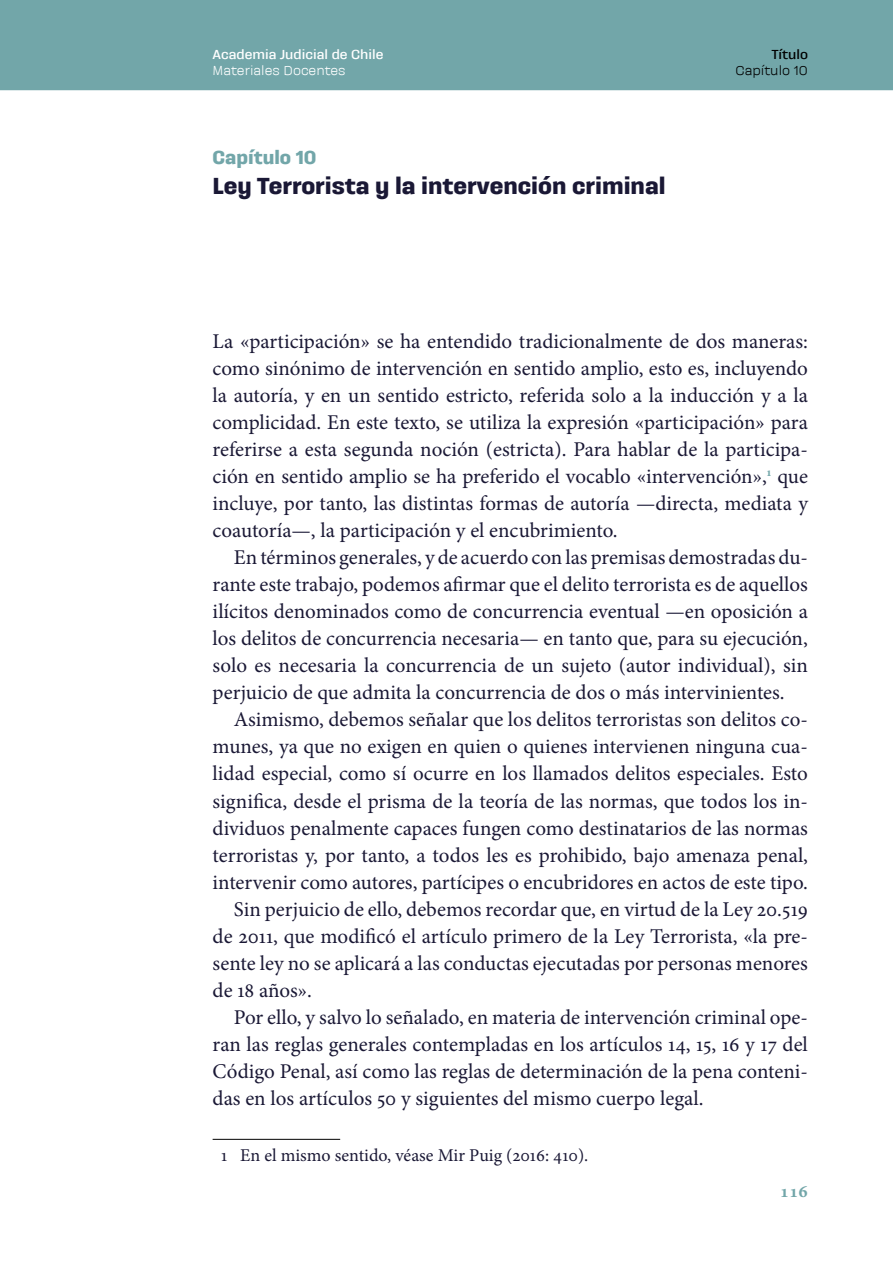
<style>
.page{position:relative;width:893px;height:1263px;background:#fff}
.page>*{position:absolute;margin:0;border:0;box-sizing:border-box;transform-origin:0 0}
.t1{font:900 24px "Galeana Standard";color:#1a1835}
.t2{font:21px/27px "Minion Pro";color:#1a1835;text-align:justify}
.t3{font:900 19.5px "Galeana Standard";color:#72a6a9}
.t4{font:18px "Minion Pro";color:#1a1835}
.t5{font:700 18px "Minion Pro";color:#72a6a9}
.t6{font:700 13.5px "Galeana Standard";color:#fff}
.t7{font:13.5px "Galeana Standard";color:#fff}
.t8{font:13.5px "Galeana Standard";color:#000}
.t9{font:700 13.5px "Galeana Standard";color:#000}
</style>
<div class="page">
<div style="left:0;top:0;width:893px;height:89px;background:#72a6a9"></div>
<hr style="left:0;top:89px;width:893px;height:1px;background:#72a6a9">
<hr style="left:213px;top:1139px;width:127px;height:1px;background:#000">
<p class="t6" style="left:213px;top:47px;width:172px">Academia Judicial de Chile</p>
<p class="t7" style="left:213px;top:63px;width:134px">Materiales Docentes</p>
<p class="t3" style="left:213px;top:146px;width:106px">Capítulo 10</p>
<p class="t1" style="left:213px;top:171px;width:455px">Ley Terrorista y la intervención criminal</p>
<p class="t9" style="left:771px;top:47px;width:38px">Título</p>
<p class="t8" style="left:735px;top:63px;width:74px">Capítulo 10</p>
<p class="t2" style="left:213px;top:328px;width:597px">La «participación» se ha entendido tradicionalmente de dos maneras: como sinónimo de intervención en sentido amplio, esto es, incluyendo la autoría, y en un sentido estricto, referida solo a la inducción y a la complicidad. En este texto, se utiliza la expresión «participación» para referirse a esta segunda noción (estricta). Para hablar de la participa&shy;ción en sentido amplio se ha preferido el vocablo «intervención»,<sup>1</sup> que incluye, por tanto, las distintas formas de autoría —directa, mediata y coautoría—, la participación y el encubrimiento.</p>
<p class="t2" style="left:213px;top:544px;width:597px;text-indent:21px">En términos generales, y de acuerdo con las premisas demostradas du&shy;rante este trabajo, podemos afirmar que el delito terrorista es de aquellos ilícitos denominados como de concurrencia eventual —en oposición a los delitos de concurrencia necesaria— en tanto que, para su ejecución, solo es necesaria la concurrencia de un sujeto (autor individual), sin perjuicio de que admita la concurrencia de dos o más intervinientes.</p>
<p class="t2" style="left:234px;top:706px;width:576px">Asimismo, debemos señalar que los delitos terroristas son delitos co-</p>
<p class="t2" style="left:213px;top:733px;width:597px">munes, ya que no exigen en quien o quienes intervienen ninguna cua-</p>
<p class="t2" style="left:213px;top:760px;width:597px">lidad especial, como sí ocurre en los llamados delitos especiales. Esto</p>
<p class="t2" style="left:213px;top:787px;width:597px">significa, desde el prisma de la teoría de las normas, que todos los in-</p>
<p class="t2" style="left:213px;top:814px;width:597px">dividuos penalmente capaces fungen como destinatarios de las normas</p>
<p class="t2" style="left:213px;top:841px;width:597px">terroristas y, por tanto, a todos les es prohibido, bajo amenaza penal,</p>
<p class="t2" style="left:213px;top:868px;width:597px">intervenir como autores, partícipes o encubridores en actos de este tipo.</p>
<p class="t2" style="left:234px;top:895px;width:576px">Sin perjuicio de ello, debemos recordar que, en virtud de la Ley 20.519</p>
<p class="t2" style="left:213px;top:922px;width:597px">de 2011, que modificó el artículo primero de la Ley Terrorista, «la pre-</p>
<p class="t2" style="left:213px;top:949px;width:597px">sente ley no se aplicará a las conductas ejecutadas por personas menores</p>
<p class="t2" style="left:213px;top:976px;width:101px">de 18 años».</p>
<p class="t2" style="left:234px;top:1003px;width:576px">Por ello, y salvo lo señalado, en materia de intervención criminal ope-</p>
<p class="t2" style="left:213px;top:1030px;width:597px">ran las reglas generales contempladas en los artículos 14, 15, 16 y 17 del</p>
<p class="t2" style="left:213px;top:1057px;width:597px">Código Penal, así como las reglas de determinación de la pena conteni-</p>
<p class="t2" style="left:213px;top:1084px;width:492px">das en los artículos 50 y siguientes del mismo cuerpo legal.</p>
<p class="t4" style="left:221px;top:1143px;width:369px">1 En el mismo sentido, véase Mir Puig (2016: 410).</p>
<p class="t5" style="left:780px;top:1178px;width:30px">116</p>
</div>
